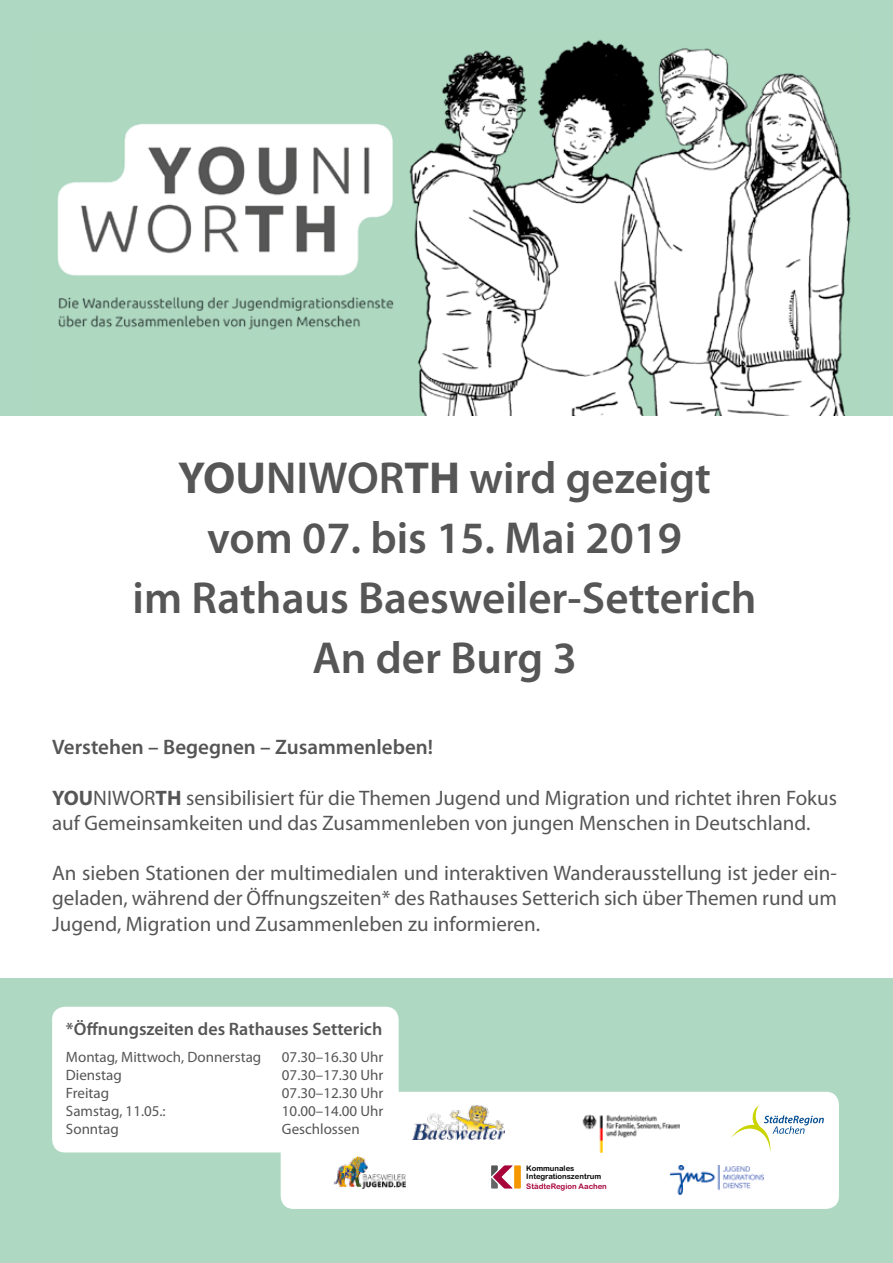
<style>
.page{position:relative;width:893px;height:1263px;background:#fff}
.page>*{position:absolute;margin:0;border:0;box-sizing:border-box;transform-origin:0 0}
.t1{font:600 45px/60px "Myriad Pro";color:#565656;text-align:center}
.t2{font:21px/25.2px "Myriad Pro";color:#565656}
.t3{font:600 21px "Myriad Pro";color:#565656}
.t4{font:600 18px "Myriad Pro";color:#565656}
.t5{font:15px "Myriad Pro";color:#565656}
.t6{font:7.65px/7.5px "Arial Rounded MT Bold";color:#000}
.t7{font:7.65px "Arial Rounded MT Bold";color:#a70139}
.s1{font-weight:700}
</style>
<div class="page">
<div style="left:0;top:969px;width:893px;height:294px;background:#aed8c1"></div>
<div style="left:0;top:416px;width:893px;height:562px;background:#fff"></div>
<div style="left:0;top:0;width:893px;height:416px;background:#aed8c1"></div>
<img style="left:57px;top:39px;width:794px;height:377px">
<div style="left:281px;top:1092px;width:558px;height:117px;background:#fff;border-radius:13px"></div>
<svg style="left:731px;top:1105px;width:93px;height:47px"></svg>
<div style="left:52px;top:1007px;width:347px;height:145px;background:#fff;border-radius:13px"></div>
<div style="left:514px;top:1165px;width:7px;height:23px;background:#f49700"></div>
<svg style="left:491px;top:1165px;width:22px;height:23px"></svg>
<img style="left:413px;top:1105px;width:92px;height:34px">
<img style="left:583px;top:1114px;width:96px;height:39px">
<img style="left:333px;top:1156px;width:73px;height:33px">
<img style="left:671px;top:1165px;width:93px;height:29px">
<h1 class="t1" style="left:133px;top:449px;width:626px"><span class="s1">YOU</span>NIWOR<span class="s1">TH</span> wird gezeigt vom 07. bis 15. Mai 2019<br>im Rathaus Baesweiler-Setterich<br>An der Burg 3</h1>
<p class="t3" style="left:52px;top:735px;width:383px">Verstehen – Begegnen – Zusammenleben!</p>
<p class="t2" style="left:52px;top:785px;width:786px"><span class="s1">YOU</span>NIWOR<span class="s1">TH</span> sensibilisiert für die Themen Jugend und Migration und richtet ihren Fokus auf Gemeinsamkeiten und das Zusammenleben von jungen Menschen in Deutschland.</p>
<p class="t2" style="left:52px;top:861px;width:786px;text-align:justify">An sieben Stationen der multimedialen und interaktiven Wanderausstellung ist jeder ein&shy;geladen, während der Öffnungszeiten* des Rathauses Setterich sich über Themen rund um Jugend, Migration und Zusammenleben zu informieren.</p>
<p class="t4" style="left:66px;top:1019px;width:318px">*Öffnungszeiten des Rathauses Setterich</p>
<p class="t5" style="left:66px;top:1048px;width:197px">Montag, Mittwoch, Donnerstag</p>
<p class="t5" style="left:282px;top:1048px;width:103px">07.30–16.30 Uhr</p>
<p class="t5" style="left:66px;top:1066px;width:57px">Dienstag</p>
<p class="t5" style="left:282px;top:1066px;width:103px">07.30–17.30 Uhr</p>
<p class="t5" style="left:66px;top:1084px;width:45px">Freitag</p>
<p class="t5" style="left:282px;top:1084px;width:103px">07.30–12.30 Uhr</p>
<p class="t5" style="left:66px;top:1102px;width:101px">Samstag, 11.05.:</p>
<p class="t5" style="left:282px;top:1102px;width:103px">10.00–14.00 Uhr</p>
<p class="t5" style="left:66px;top:1120px;width:54px">Sonntag</p>
<p class="t5" style="left:282px;top:1120px;width:79px">Geschlossen</p>
<p class="t6" style="left:526px;top:1164px;width:77px">Kommunales<br>Integrationszentrum</p>
<p class="t7" style="left:526px;top:1181px;width:82px">StädteRegion Aachen</p>
</div>
